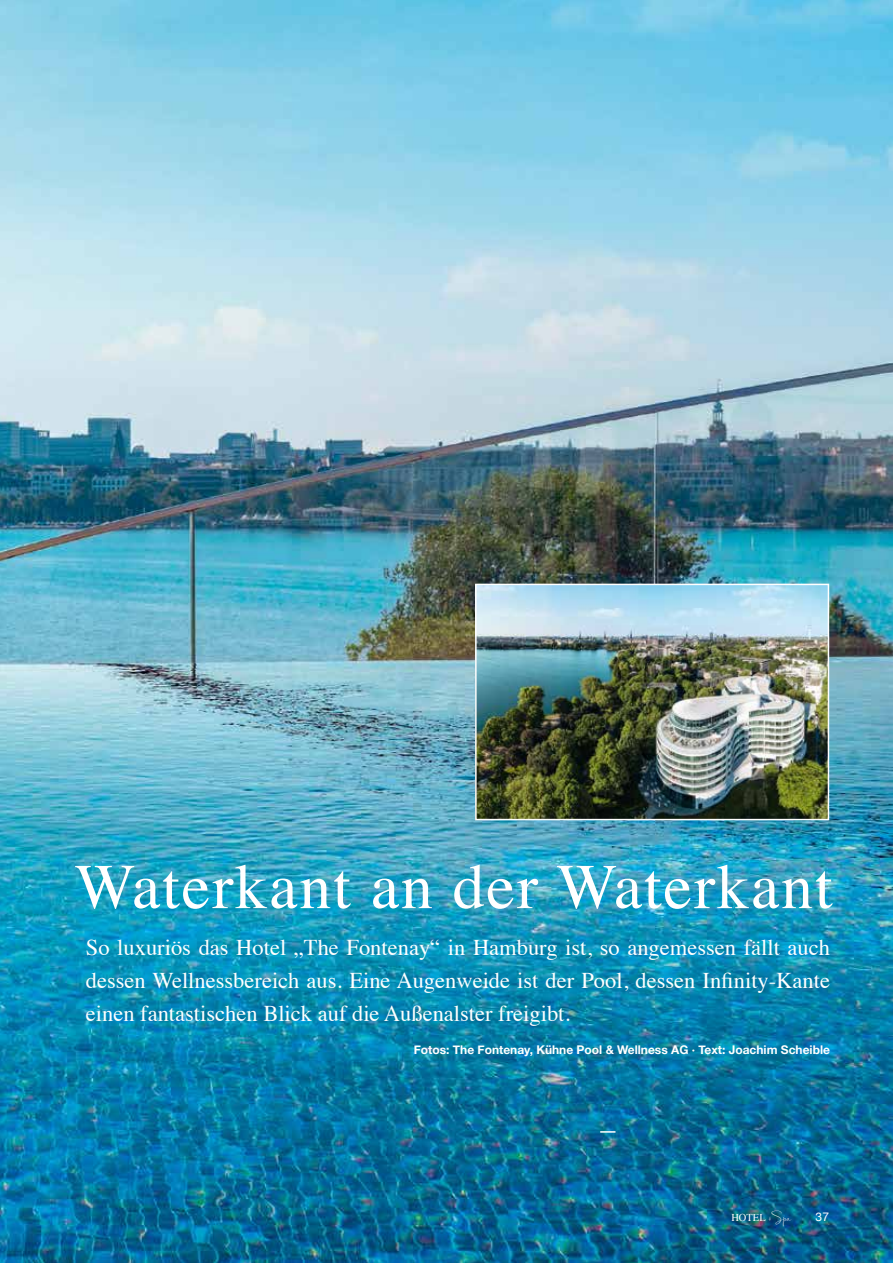
<style>
.page{position:relative;width:893px;height:1263px;background:#fff}
.page>*{position:absolute;margin:0;border:0;box-sizing:border-box;transform-origin:0 0}
.t1{font:63.75px "Times";letter-spacing:.03em;color:#fff}
.t2{font:22.5px/33px "Times";color:#fff;text-align:justify}
.t3{font:700 12px "Helvetica Neue";color:#fff}
.t4{font:12px "Helvetica Neue";color:#fff}
.t5{font:10.5px "Times";color:#fff}
.s1{font-family:"Bollivia Rosilla Script"}
</style>
<div class="page">
<img style="left:0;top:0;width:893px;height:1263px">
<svg style="left:600px;top:1131px;width:15px;height:2px"></svg>
<img style="left:478px;top:587px;width:348px;height:230px">
<div style="left:475px;top:584px;width:354px;height:236px;border:2px solid #fff"></div>
<h1 class="t1" style="left:75px;top:860px;width:759px">Waterkant an der Waterkant</h1>
<p class="t2" style="left:86px;top:932px;width:746px">So luxuriös das Hotel „The Fontenay“ in Hamburg ist, so angemessen fällt auch dessen Wellnessbereich aus. Eine Augenweide ist der Pool, dessen Infinity-Kante einen fantastischen Blick auf die Außenalster freigibt.</p>
<p class="t3" style="left:414px;top:1042px;width:418px">Fotos: The Fontenay, Kühne Pool &amp; Wellness AG · Text: Joachim Scheible</p>
<p class="t5" style="left:731px;top:1213px;width:61px">HOTEL <span class="s1">+Spa</span></p>
<p class="t4" style="left:816px;top:1209px;width:15px">37</p>
</div>
